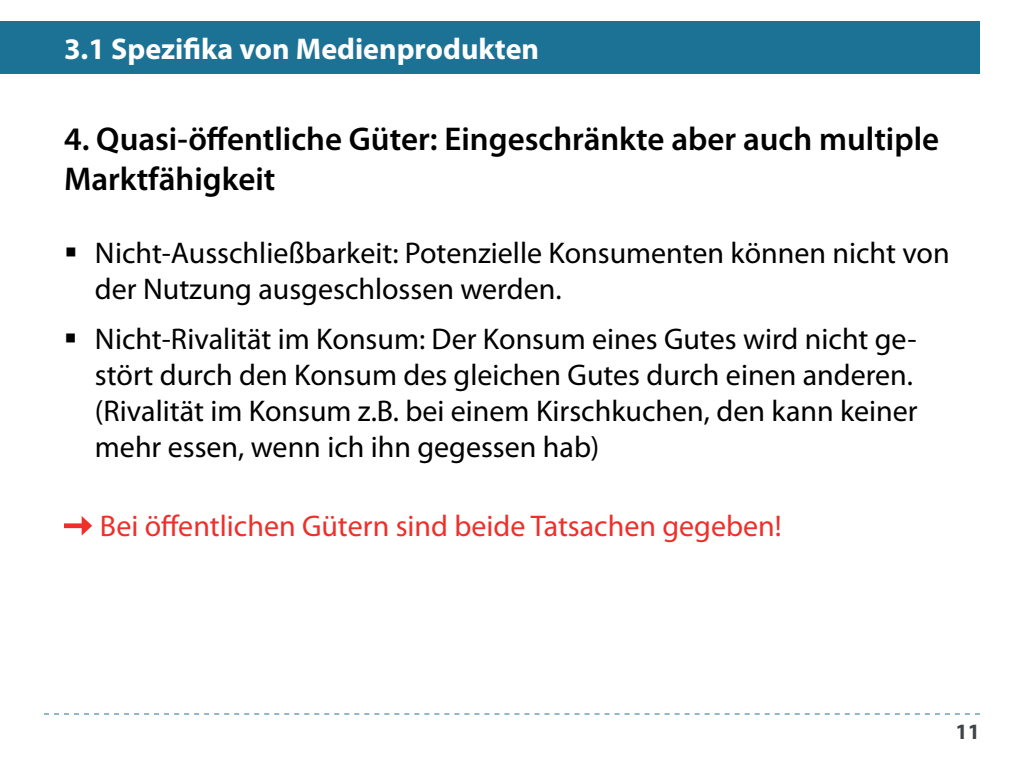
<style>
.page{position:relative;width:1024px;height:768px;background:#fff}
.page>*{position:absolute;margin:0;border:0;box-sizing:border-box;transform-origin:0 0}
.t1{font:600 33px/39.6px "Myriad Pro";color:#000}
.t2{font:30px/36px "Myriad Pro";color:#000}
.t3{font:30px "Myriad Pro";color:#ee2f2a}
.t4{font:700 30px "Myriad Pro";color:#fff}
.t5{font:700 22px "Myriad Pro";color:#414447}
</style>
<div class="page">
<svg style="left:44px;top:714px;width:936px;height:1px"></svg>
<div style="left:0;top:21px;width:980px;height:53px;background:#1c7295"></div>
<div style="left:64px;top:523px;width:22px;height:5px;background:#ee2f2a"></div>
<svg style="left:82px;top:516px;width:10px;height:19px"></svg>
<p class="t4" style="left:64px;top:29px;width:477px">3.1 Spezifika von Medienprodukten</p>
<p class="t1" style="left:64px;top:118px;width:877px">4. Quasi-öffentliche Güter: Eingeschränkte aber auch multiple<br>Marktfähigkeit</p>
<p class="t2" style="left:95px;top:234px;width:856px">Nicht-Ausschließbarkeit: Potenzielle Konsumenten können nicht von der Nutzung ausgeschlossen werden.</p>
<p class="t2" style="left:95px;top:320px;width:824px">Nicht-Rivalität im Konsum: Der Konsum eines Gutes wird nicht ge&shy;stört durch den Konsum des gleichen Gutes durch einen anderen. (Rivalität im Konsum z.B. bei einem Kirschkuchen, den kann keiner mehr essen, wenn ich ihn gegessen hab)</p>
<p class="t3" style="left:100px;top:507px;width:683px">Bei öffentlichen Gütern sind beide Tatsachen gegeben!</p>
<p class="t5" style="left:956px;top:717px;width:26px">11</p>
</div>
